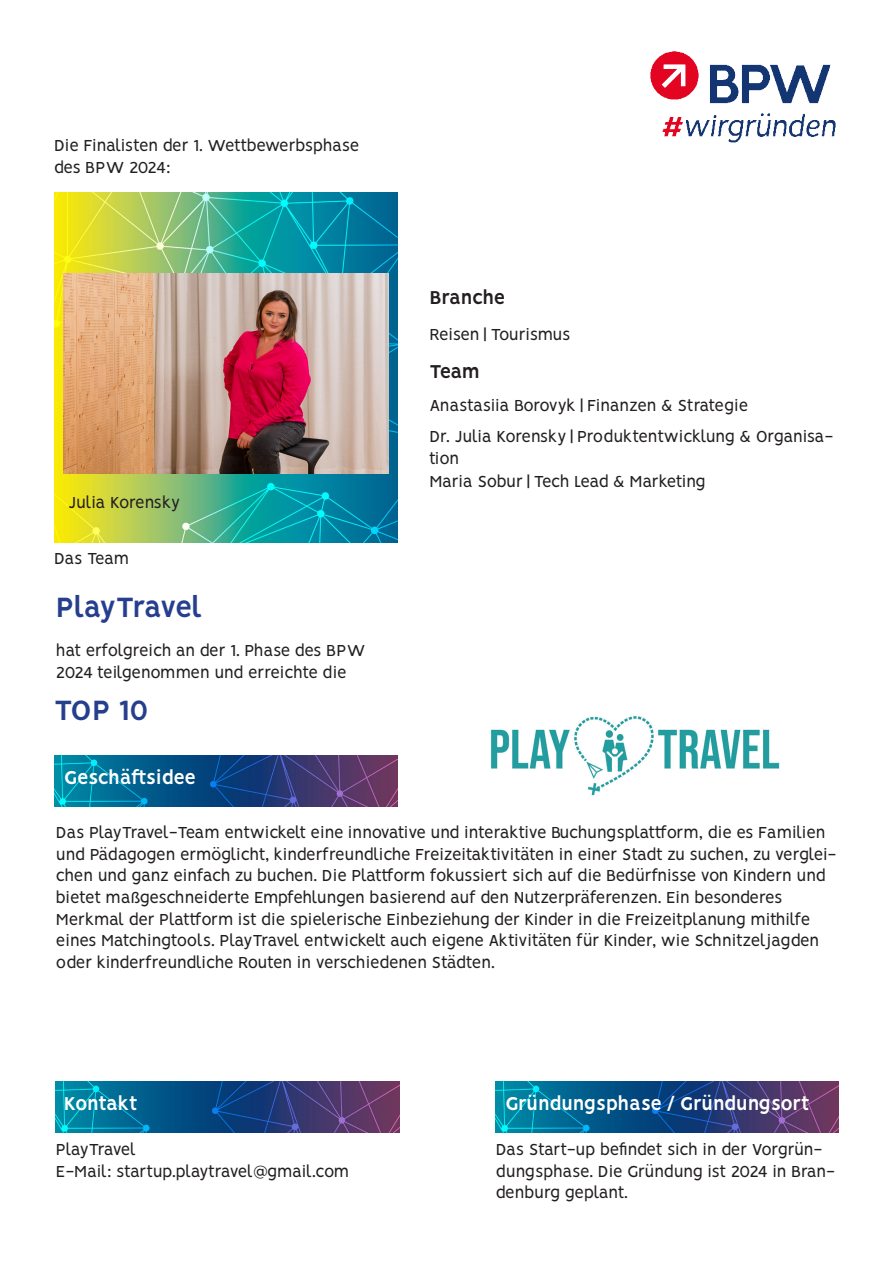
<style>
.page{position:relative;width:893px;height:1263px;background:#fff}
.page>*{position:absolute;margin:0;border:0;box-sizing:border-box;transform-origin:0 0}
.t1{font:700 31.5px "Vision";letter-spacing:-.03em;color:#253f8e}
.t2{font:700 21px "Vision";letter-spacing:-.03em;color:#fff}
.t3{font:700 21px "Vision";letter-spacing:-.03em;color:#231f20}
.t4{font:18px/21.6px "Vision";letter-spacing:-.02em;color:#231f20}
.t5{font:18px/21.6px "Vision";color:#231f20}
</style>
<div class="page">
<img style="left:496px;top:1082px;width:343px;height:51px">
<img style="left:56px;top:1082px;width:343px;height:51px">
<img style="left:54px;top:755px;width:343px;height:51px">
<img style="left:54px;top:193px;width:343px;height:350px">
<img style="left:650px;top:51px;width:186px;height:92px">
<img style="left:64px;top:273px;width:324px;height:201px">
<img style="left:491px;top:716px;width:289px;height:80px">
<p class="t4" style="left:54px;top:137px;width:307px">Die Finalisten der 1. Wettbewerbsphase des BPW 2024:</p>
<p class="t4" style="left:68px;top:493px;width:113px">Julia Korensky</p>
<p class="t4" style="left:54px;top:549px;width:77px">Das Team</p>
<p class="t1" style="left:56px;top:589px;width:148px">PlayTravel</p>
<p class="t4" style="left:56px;top:641px;width:311px">hat erfolgreich an der 1. Phase des BPW<br>2024 teilgenommen und erreichte die</p>
<p class="t1" style="left:54px;top:691px;width:96px">TOP 10</p>
<p class="t2" style="left:64px;top:765px;width:134px">Geschäftsidee</p>
<p class="t3" style="left:429px;top:285px;width:77px">Branche</p>
<p class="t4" style="left:429px;top:325px;width:142px">Reisen | Tourismus</p>
<p class="t3" style="left:429px;top:359px;width:52px">Team</p>
<p class="t4" style="left:429px;top:397px;width:320px">Anastasiia Borovyk | Finanzen &amp; Strategie</p>
<p class="t4" style="left:429px;top:428px;width:405px">Dr. Julia Korensky | Produktentwicklung &amp; Organisa&shy;tion</p>
<p class="t4" style="left:429px;top:472px;width:278px">Maria Sobur | Tech Lead &amp; Marketing</p>
<p class="t4" style="left:56px;top:823px;width:782px">Das PlayTravel-Team entwickelt eine innovative und interaktive Buchungsplattform, die es Familien und Pädagogen ermöglicht, kinderfreundliche Freizeitaktivitäten in einer Stadt zu suchen, zu verglei&shy;chen und ganz einfach zu buchen. Die Plattform fokussiert sich auf die Bedürfnisse von Kindern und bietet maßgeschneiderte Empfehlungen basierend auf den Nutzerpräferenzen. Ein besonderes</p>
<p class="t5" style="left:56px;top:910px;width:765px">Merkmal der Plattform ist die spielerische Einbeziehung der Kinder in die Freizeitplanung mithilfe eines Matchingtools. PlayTravel entwickelt auch eigene Aktivitäten für Kinder, wie Schnitzeljagden oder kinderfreundliche Routen in verschiedenen Städten.</p>
<p class="t2" style="left:64px;top:1091px;width:75px">Kontakt</p>
<p class="t2" style="left:505px;top:1091px;width:306px">Gründungsphase / Gründungsort</p>
<p class="t4" style="left:56px;top:1140px;width:295px">PlayTravel<br>E-Mail: startup.playtravel@gmail.com</p>
<p class="t4" style="left:496px;top:1140px;width:341px">Das Start-up befindet sich in der Vorgrün&shy;dungsphase. Die Gründung ist 2024 in Bran&shy;denburg geplant.</p>
</div>
